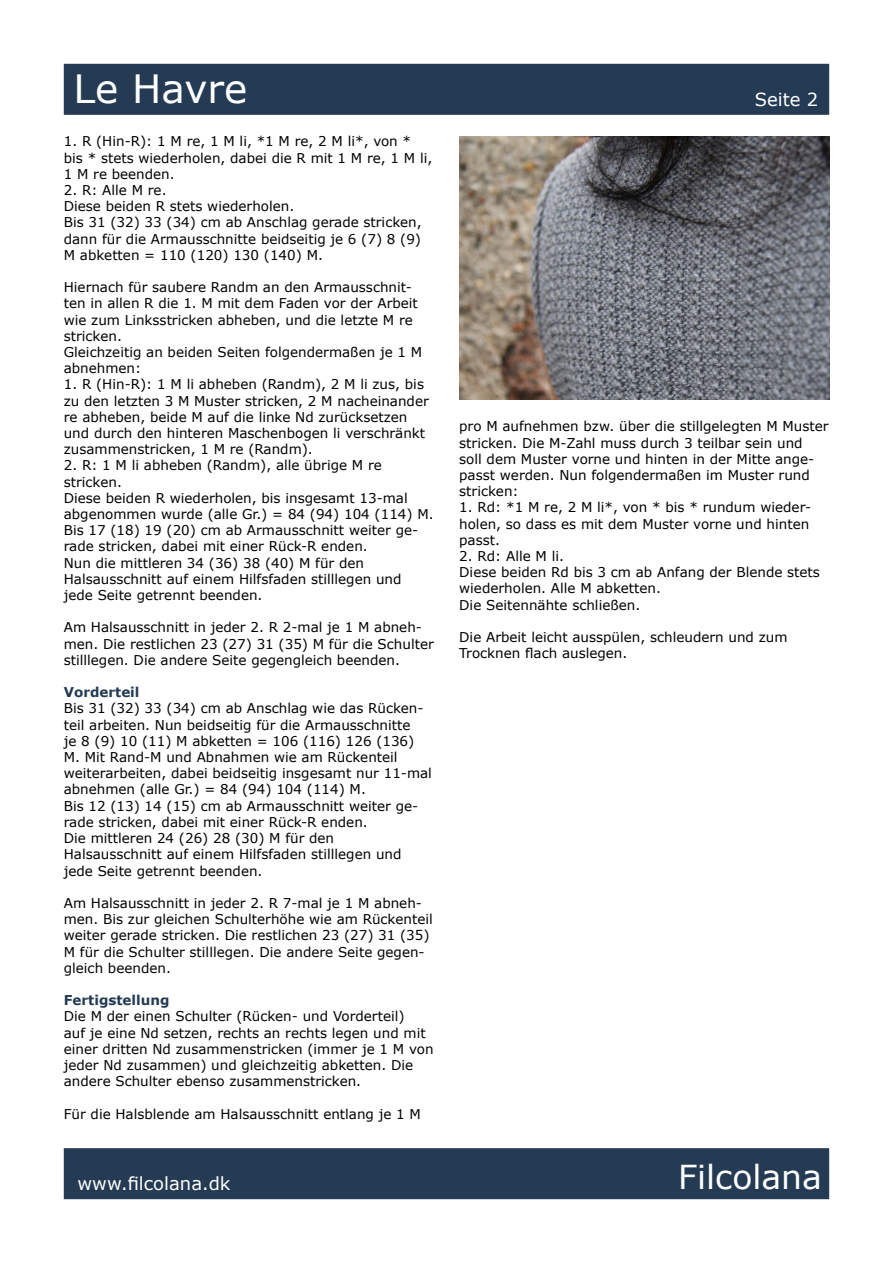
<style>
.page{position:relative;width:893px;height:1263px;background:#fff}
.page>*{position:absolute;margin:0;border:0;box-sizing:border-box;transform-origin:0 0}
.t1{font:39px "Verdana";color:#fff}
.t2{font:33px "Verdana";color:#fff}
.t3{font:18px "Verdana";color:#fff}
.t4{font:13.5px/16.2px "Verdana";color:#000}
.t5{font:700 13.5px "Verdana";color:#243b53}
</style>
<div class="page">
<div style="left:64px;top:64px;width:765px;height:51px;background:#243b53;border:2px solid #243c54"></div>
<div style="left:64px;top:1148px;width:765px;height:51px;background:#243b53;border:2px solid #243c54"></div>
<img style="left:459px;top:136px;width:370px;height:264px">
<h1 class="t1" style="left:73px;top:62px;width:176px">Le Havre</h1>
<p class="t4" style="left:64px;top:133px;width:370px">1. R (Hin-R): 1 M re, 1 M li, *1 M re, 2 M li*, von * bis * stets wiederholen, dabei die R mit 1 M re, 1 M li,<br>1 M re beenden.</p>
<p class="t4" style="left:64px;top:182px;width:359px">2. R: Alle M re.<br>Diese beiden R stets wiederholen.<br>Bis 31 (32) 33 (34) cm ab Anschlag gerade stricken, dann für die Armausschnitte beidseitig je 6 (7) 8 (9)<br>M abketten = 110 (120) 130 (140) M.</p>
<p class="t4" style="left:64px;top:279px;width:360px">Hiernach für saubere Randm an den Armausschnit&shy;ten in allen R die 1. M mit dem Faden vor der Arbeit wie zum Linksstricken abheben, und die letzte M re stricken.<br>Gleichzeitig an beiden Seiten folgendermaßen je 1 M abnehmen:</p>
<p class="t4" style="left:64px;top:376px;width:367px">1. R (Hin-R): 1 M li abheben (Randm), 2 M li zus, bis zu den letzten 3 M Muster stricken, 2 M nacheinander re abheben, beide M auf die linke Nd zurücksetzen und durch den hinteren Maschenbogen li verschränkt zusammenstricken, 1 M re (Randm).</p>
<p class="t4" style="left:64px;top:457px;width:371px">2. R: 1 M li abheben (Randm), alle übrige M re stricken.<br>Diese beiden R wiederholen, bis insgesamt 13-mal abgenommen wurde (alle Gr.) = 84 (94) 104 (114) M.<br>Bis 17 (18) 19 (20) cm ab Armausschnitt weiter ge&shy;rade stricken, dabei mit einer Rück-R enden.<br>Nun die mittleren 34 (36) 38 (40) M für den Halsausschnitt auf einem Hilfsfaden stilllegen und jede Seite getrennt beenden.</p>
<p class="t4" style="left:64px;top:619px;width:372px">Am Halsausschnitt in jeder 2. R 2-mal je 1 M abneh&shy;men. Die restlichen 23 (27) 31 (35) M für die Schulter stilllegen. Die andere Seite gegengleich beenden.</p>
<p class="t5" style="left:64px;top:683px;width:77px">Vorderteil</p>
<p class="t4" style="left:64px;top:700px;width:370px">Bis 31 (32) 33 (34) cm ab Anschlag wie das Rücken&shy;teil arbeiten. Nun beidseitig für die Armausschnitte<br>je 8 (9) 10 (11) M abketten = 106 (116) 126 (136)<br>M. Mit Rand-M und Abnahmen wie am Rückenteil weiterarbeiten, dabei beidseitig insgesamt nur 11-mal abnehmen (alle Gr.) = 84 (94) 104 (114) M.<br>Bis 12 (13) 14 (15) cm ab Armausschnitt weiter ge&shy;rade stricken, dabei mit einer Rück-R enden.<br>Die mittleren 24 (26) 28 (30) M für den Halsausschnitt auf einem Hilfsfaden stilllegen und jede Seite getrennt beenden.</p>
<p class="t4" style="left:64px;top:895px;width:370px">Am Halsausschnitt in jeder 2. R 7-mal je 1 M abneh&shy;men. Bis zur gleichen Schulterhöhe wie am Rückenteil weiter gerade stricken. Die restlichen 23 (27) 31 (35)<br>M für die Schulter stilllegen. Die andere Seite gegen&shy;gleich beenden.</p>
<p class="t5" style="left:64px;top:991px;width:107px">Fertigstellung</p>
<p class="t4" style="left:64px;top:1008px;width:371px">Die M der einen Schulter (Rücken- und Vorderteil)<br>auf je eine Nd setzen, rechts an rechts legen und mit einer dritten Nd zusammenstricken (immer je 1 M von jeder Nd zusammen) und gleichzeitig abketten. Die andere Schulter ebenso zusammenstricken.</p>
<p class="t4" style="left:64px;top:1105px;width:359px">Für die Halsblende am Halsausschnitt entlang je 1 M</p>
<h3 class="t3" style="left:755px;top:87px;width:65px">Seite 2</h3>
<p class="t4" style="left:459px;top:418px;width:371px">pro M aufnehmen bzw. über die stillgelegten M Muster stricken. Die M-Zahl muss durch 3 teilbar sein und soll dem Muster vorne und hinten in der Mitte ange&shy;passt werden. Nun folgendermaßen im Muster rund stricken:</p>
<p class="t4" style="left:459px;top:499px;width:354px">1. Rd: *1 M re, 2 M li*, von * bis * rundum wieder&shy;holen, so dass es mit dem Muster vorne und hinten passt.</p>
<p class="t4" style="left:459px;top:548px;width:362px">2. Rd: Alle M li.<br>Diese beiden Rd bis 3 cm ab Anfang der Blende stets wiederholen. Alle M abketten.<br>Die Seitennähte schließen.</p>
<p class="t4" style="left:459px;top:629px;width:330px">Die Arbeit leicht ausspülen, schleudern und zum<br>Trocknen flach auslegen.</p>
<h3 class="t3" style="left:78px;top:1171px;width:154px">www.filcolana.dk</h3>
<h2 class="t2" style="left:678px;top:1155px;width:145px">Filcolana</h2>
</div>
